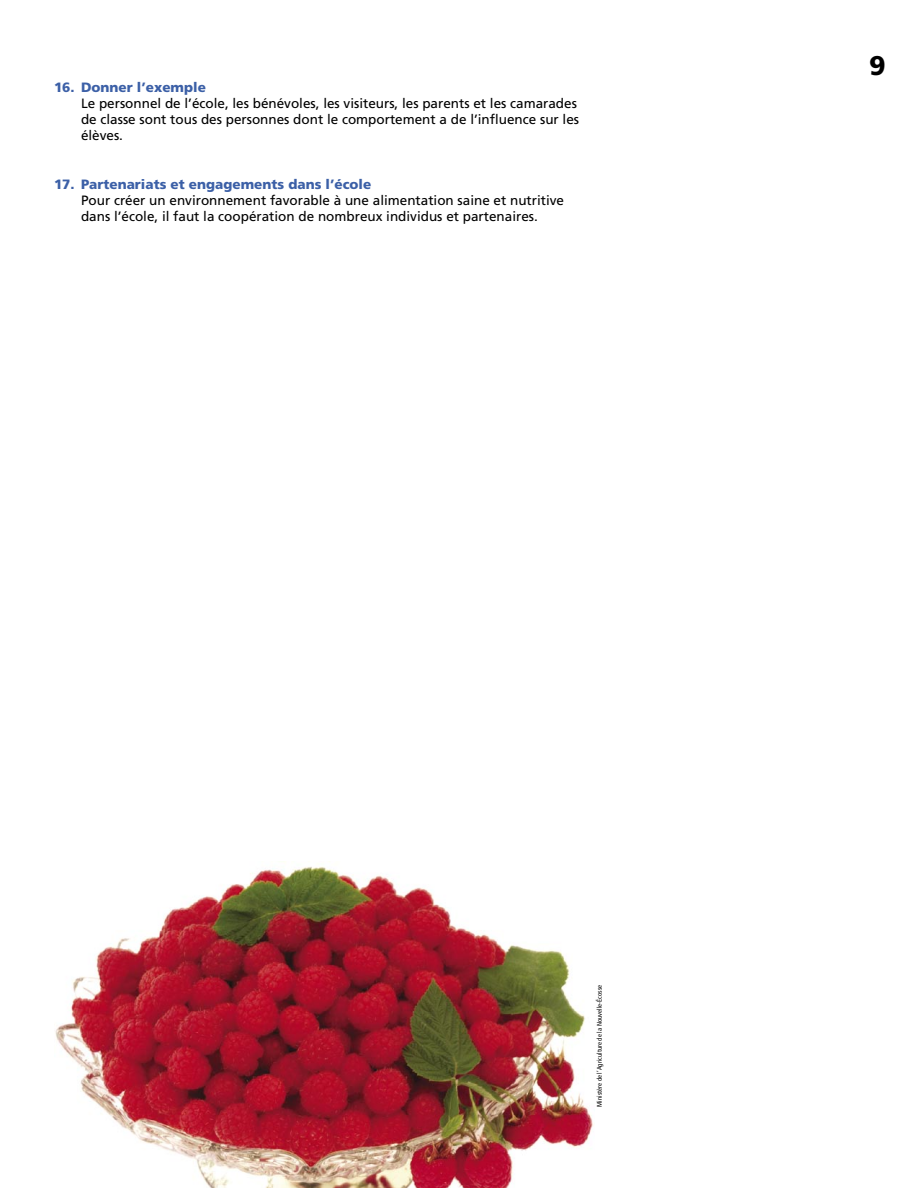
<style>
.page{position:relative;width:918px;height:1188px;background:#fff}
.page>*{position:absolute;margin:0;border:0;box-sizing:border-box;transform-origin:0 0}
.t1{font:900 27px "Frutiger";color:#000}
.t2{font:13.5px/16.2px "Frutiger";color:#000}
.t3{font:900 13.5px "Frutiger";color:#3c60a7}
.t4{font:condensed 6.75px "Frutiger";color:#000}
</style>
<div class="page">
<img style="left:55px;top:861px;width:539px;height:327px">
<p class="t3" style="left:54px;top:79px;width:153px">16. Donner l’exemple</p>
<p class="t2" style="left:81px;top:95px;width:500px">Le personnel de l’école, les bénévoles, les visiteurs, les parents et les camarades de classe sont tous des personnes dont le comportement a de l’influence sur les élèves.</p>
<p class="t3" style="left:54px;top:176px;width:319px">17. Partenariats et engagements dans l’école</p>
<p class="t2" style="left:81px;top:192px;width:485px">Pour créer un environnement favorable à une alimentation saine et nutritive dans l’école, il faut la coopération de nombreux individus et partenaires.</p>
<h1 class="t1" style="left:869px;top:50px;width:18px">9</h1>
<p class="t4" style="left:596px;top:1107px;width:124px;rotate:-90deg">Ministère de l’Agriculture de la Nouvelle-Écosse</p>
</div>
